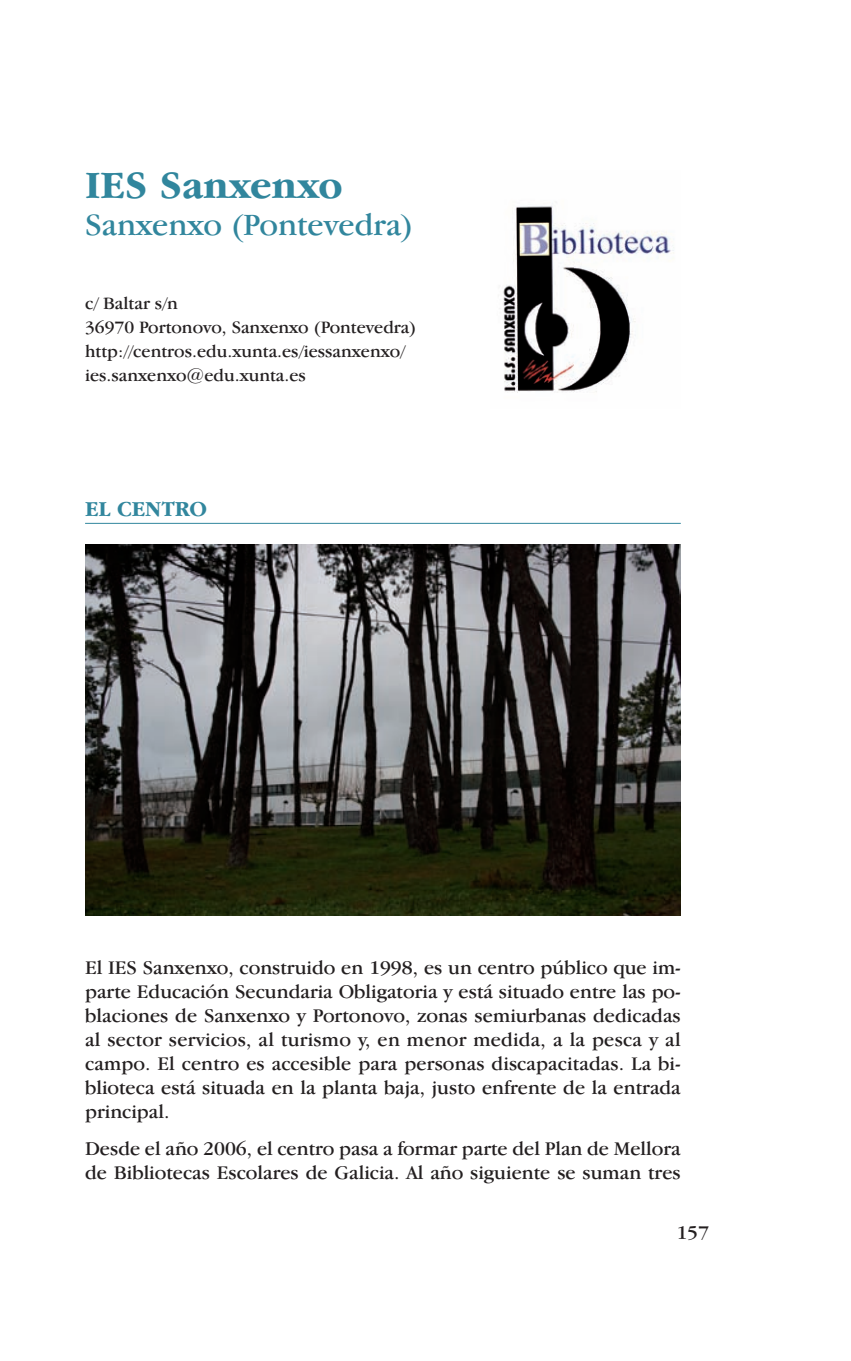
<style>
.page{position:relative;width:851px;height:1361px;background:#fff}
.page>*{position:absolute;margin:0;border:0;box-sizing:border-box;transform-origin:0 0}
.t1{font:700 40px "Garamond IT Cby BT";color:#31869d}
.t2{font:32px "Garamond IT Cby BT";color:#31869d}
.t3{font:700 22px "Garamond IT Cby BT";color:#31869d}
.t4{font:20px/24px "Garamond IT Cby BT";color:#231f20;text-align:justify}
.t5{font:18px/24px "Garamond IT Cby BT";color:#231f20}
</style>
<div class="page">
<img style="left:503px;top:202px;width:171px;height:191px">
<hr style="left:85px;top:523px;width:595px;height:1px;background:#31869d">
<img style="left:85px;top:544px;width:595px;height:371px">
<h1 class="t1" style="left:85px;top:173px;width:259px">IES Sanxenxo</h1>
<h2 class="t2" style="left:85px;top:213px;width:330px">Sanxenxo (Pontevedra)</h2>
<p class="t5" style="left:85px;top:293px;width:333px">c/ Baltar s/n<br>36970 Portonovo, Sanxenxo (Pontevedra) http://centros.edu.xunta.es/iessanxenxo/ ies.sanxenxo@edu.xunta.es</p>
<p class="t3" style="left:85px;top:502px;width:124px">EL CENTRO</p>
<p class="t4" style="left:85px;top:957px;width:597px">El IES Sanxenxo, construido en 1998, es un centro público que im&shy;parte Educación Secundaria Obligatoria y está situado entre las po&shy;blaciones de Sanxenxo y Portonovo, zonas semiurbanas dedicadas al sector servicios, al turismo y, en menor medida, a la pesca y al campo. El centro es accesible para personas discapacitadas. La bi&shy;blioteca está situada en la planta baja, justo enfrente de la entrada principal.</p>
<p class="t4" style="left:85px;top:1138px;width:597px">Desde el año 2006, el centro pasa a formar parte del Plan de Mellora de Bibliotecas Escolares de Galicia. Al año siguiente se suman tres</p>
<p class="t4" style="left:676px;top:1222px;width:34px">157</p>
</div>
